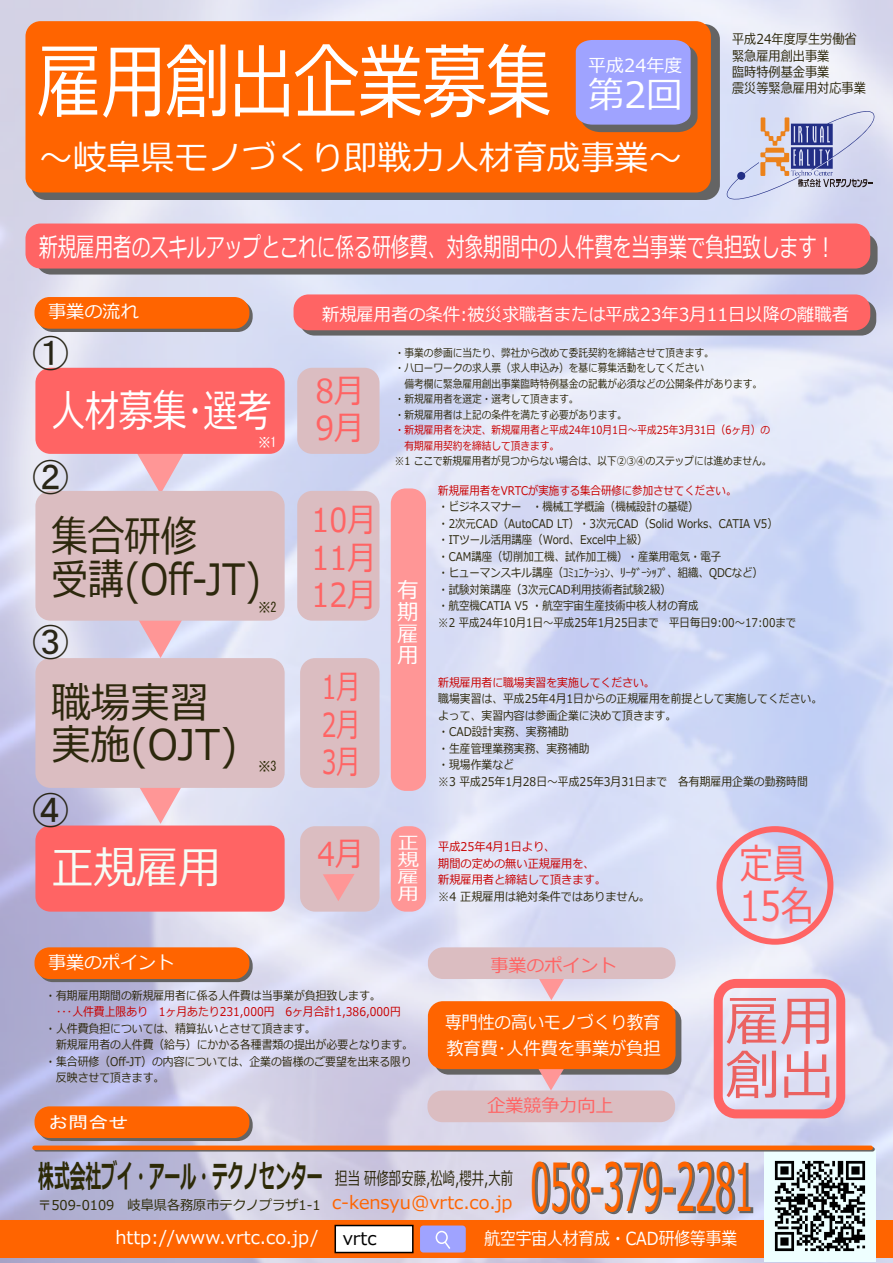
<style>
.page{position:relative;width:893px;height:1263px;background:#fff}
.page>*{position:absolute;margin:0;border:0;box-sizing:border-box;transform-origin:0 0}
.t1{font:82.5px "Meiryo";color:#fff;scale:.78 1}
.t2{font:66px "Meiryo";color:#ff6400;scale:.48 1}
.t3{font:54px/54px "Meiryo";color:#eb6261}
.t4{font:44.4px "Meiryo";color:#f5fdf6;scale:.96 1}
.t5{font:44.25px "Meiryo";color:#fff;scale:.76 1}
.t6{font:43.05px/43px "Meiryo";color:#2d280d;scale:.85 1}
.t7{font:42.3px/42.3px "Meiryo";color:#2d280d;scale:.93 1}
.t8{font:41.4px/41.4px "Meiryo";color:#ff6464;scale:.8 1}
.t9{font:36px "MS Gothic";color:#292617}
.t10{font:36px "Meiryo";color:#fff}
.t11{font:34.2px "Meiryo";color:#fff}
.t12{font:33px/37.5px "Meiryo";color:#ff6464;text-align:justify;scale:.87 1}
.t13{font:33px/37.5px "Meiryo";color:#ff6464;text-align:justify;scale:.72 1}
.t14{font:33px/37.5px "Meiryo";color:#ff6464;scale:.91 1}
.t15{font:700 31.5px "Meiryo";color:#2d2a07;scale:.5 1}
.t16{font:26.7px "Meiryo";color:#fff;scale:.69 1}
.t17{font:21.75px/21.8px "Meiryo";color:#fff;text-align:justify}
.t18{font:18px "Meiryo";color:#fff}
.t19{font:18px "Meiryo";color:#fff;scale:.96 1}
.t20{font:18px/26px "Meiryo";color:#fff;scale:.92 1}
.t21{font:18px "Meiryo";color:#fff;scale:.87 1}
.t22{font:18px "Meiryo";color:#ff6464}
.t23{font:18px "Meiryo";color:#000}
.t24{font:17.25px/17.2px "Meiryo";color:#fff;text-align:justify;scale:1.22 1}
.t25{font:16.2px "MS Gothic";color:#fff;scale:1.24 1}
.t26{font:13.65px/16.4px "Meiryo";color:#2d280d;scale:.89 1}
.t27{font:13.5px "Meiryo";color:#2d2a07}
.t28{font:13.5px "MS Gothic";color:#2d2a07;scale:.9 1}
.t29{font:13.5px "MS Gothic";color:#fff;scale:.9 1}
.t30{font:12px/16.5px "Meiryo";color:#2d280d;scale:.9 1}
.t31{font:12px/16.5px "Meiryo";color:#2d280d;scale:.87 1}
.t32{font:12px "Meiryo";color:#c80000;scale:.9 1}
.t33{font:12px/16.5px "Meiryo";color:#c80000;scale:.93 1}
.t34{font:12px "Meiryo";color:#c80000;scale:.87 1}
.t35{font:12px "Meiryo";color:#2d280d;scale:.93 1}
.t36{font:11.25px/15.5px "Meiryo";color:#2d280d;scale:.86 1}
.t37{font:11.25px/15.5px "Meiryo";color:#c80000;scale:.86 1}
.s1{font-weight:400;font-size:18px;color:#2d280d}
.s2{font-size:18px;color:#ff6400}
</style>
<div class="page">
<img style="left:0;top:0;width:893px;height:1263px">
<div style="left:0;top:1220px;width:893px;height:37px;background:#ff6400"></div>
<img style="left:765px;top:1151px;width:110px;height:110px">
<hr style="left:36px;top:1147px;width:837px;height:4px;background:#6d645d">
<svg style="left:434px;top:1007px;width:247px;height:68px;background:#6f6966"></svg>
<div style="left:38px;top:1109px;width:215px;height:32px;background:#646464;border-radius:15px"></div>
<div style="left:38px;top:950px;width:215px;height:32px;background:#646464;border-radius:15px"></div>
<div style="left:38px;top:300px;width:215px;height:32px;background:#646464;border-radius:15px"></div>
<svg style="left:299px;top:300px;width:577px;height:36px;background:#726c6e"></svg>
<div style="left:36px;top:233px;width:842px;height:42px;background:#646464;border-radius:15px"></div>
<svg style="left:126px;top:454px;width:68px;height:37px;background:#e8c5d3"></svg>
<div style="left:35px;top:368px;width:250px;height:86px;background:#ff6464;border-radius:15px"></div>
<div style="left:297px;top:368px;width:83px;height:86px;background:#dbbdc1;border-radius:15px"></div>
<div style="left:293px;top:294px;width:577px;height:36px;background:#ff6464;border-radius:15px"></div>
<div style="left:26px;top:224px;width:844px;height:45px;background:#ff6464;border-radius:15px"></div>
<div style="left:300px;top:826px;width:80px;height:86px;background:#dbbdc1;border-radius:15px"></div>
<div style="left:300px;top:658px;width:80px;height:130px;background:#dbbdc1;border-radius:15px"></div>
<div style="left:297px;top:491px;width:83px;height:130px;background:#dbbdc1;border-radius:15px"></div>
<svg style="left:126px;top:621px;width:68px;height:37px;background:#e2c5d7"></svg>
<svg style="left:126px;top:788px;width:68px;height:36px;background:#eecfd9"></svg>
<div style="left:31px;top:24px;width:689px;height:176px;background:#646464;border-radius:15px"></div>
<div style="left:26px;top:21px;width:685px;height:171px;background:#ff6400;border-radius:15px"></div>
<div style="left:35px;top:491px;width:250px;height:130px;background:#dbbdc1;border-radius:15px"></div>
<div style="left:35px;top:658px;width:250px;height:130px;background:#dbbdc1;border-radius:15px"></div>
<div style="left:34px;top:1145px;width:837px;height:5px;background:#ff6400"></div>
<div style="left:34px;top:1106px;width:215px;height:32px;background:#ff6400;border-radius:15px"></div>
<div style="left:34px;top:947px;width:215px;height:32px;background:#ff6400;border-radius:15px"></div>
<div style="left:714px;top:979px;width:131px;height:139px;border:9px solid #ff6464;border-radius:18px"></div>
<div style="left:35px;top:825px;width:250px;height:87px;background:#ff6464;border-radius:15px"></div>
<div style="left:391px;top:488px;width:35px;height:303px;background:#ff9696;border-radius:15px"></div>
<div style="left:34px;top:297px;width:215px;height:32px;background:#ff6400;border-radius:15px"></div>
<div style="left:716px;top:826px;width:117px;height:119px;border:6px solid #ff6464;border-radius:50%"></div>
<div style="left:391px;top:826px;width:35px;height:86px;background:#ff9696;border-radius:15px"></div>
<svg style="left:536px;top:979px;width:32px;height:21px"></svg>
<div style="left:427px;top:1090px;width:248px;height:32px;background:#dbbdc1;border-radius:15px"></div>
<svg style="left:535px;top:1069px;width:32px;height:21px"></svg>
<svg style="left:727px;top:107px;width:152px;height:98px;background:#c2c2da"></svg>
<svg style="left:576px;top:40px;width:122px;height:93px;background:#9c99e2"></svg>
<svg style="left:533px;top:1161px;width:58px;height:54px;background:#bdbbc7"></svg>
<div style="left:592px;top:1188px;width:11px;height:6px;border:2px solid #646464"></div>
<svg style="left:606px;top:1161px;width:57px;height:54px;background:#c2c1ce"></svg>
<div style="left:665px;top:1188px;width:11px;height:6px;border:2px solid #646464"></div>
<svg style="left:678px;top:1161px;width:76px;height:54px;background:#b4b6ca"></svg>
<svg style="left:323px;top:874px;width:32px;height:27px"></svg>
<div style="left:428px;top:1001px;width:247px;height:68px;background:#ff6400;border-radius:15px"></div>
<div style="left:428px;top:947px;width:247px;height:32px;background:#dbbdc1;border-radius:15px"></div>
<div style="left:334px;top:1225px;width:80px;height:28px;background:#fff;border:2px solid #000"></div>
<div style="left:420px;top:1225px;width:46px;height:27px;background:#9fa3ff;border-radius:3px"></div>
<div style="left:436px;top:1231px;width:12px;height:13px;border:2px solid #fff;border-radius:50%"></div>
<svg style="left:443px;top:1240px;width:7px;height:9px"></svg>
<h1 class="t1" style="left:38px;top:25px;width:660px">雇用創出企業募集</h1>
<h3 class="t11" style="left:39px;top:134px;width:644px">～岐阜県モノづくり即戦力人材育成事業～</h3>
<h3 class="t18" style="left:588px;top:53px;width:96px">平成24年度</h3>
<h3 class="t10" style="left:588px;top:70px;width:96px">第2回</h3>
<p class="t26" style="left:732px;top:32px;width:152px">平成24年度厚生労働省緊急雇用創出事業<br>臨時特例基金事業<br>震災等緊急雇用対応事業</p>
<h3 class="t16" style="left:39px;top:229px;width:1155px">新規雇用者のスキルアップとこれに係る研修費、対象期間中の人件費を当事業で負担致します！</h3>
<h3 class="t18" style="left:48px;top:299px;width:92px">事業の流れ</h3>
<h3 class="t9" style="left:33px;top:335px;width:37px">①</h3>
<h3 class="t5" style="left:51px;top:380px;width:291px">人材募集･選考</h3>
<h3 class="t9" style="left:33px;top:459px;width:37px">②</h3>
<p class="t29" style="left:258px;top:435px;width:22px">※1</p>
<h3 class="t6" style="left:51px;top:517px;width:248px">集合研修<br>受講(Off-JT)</h3>
<p class="t28" style="left:258px;top:601px;width:22px">※2</p>
<h3 class="t9" style="left:33px;top:624px;width:37px">③</h3>
<h3 class="t7" style="left:51px;top:684px;width:202px">職場実習実施(OJT)</h3>
<h3 class="t9" style="left:33px;top:792px;width:37px">④</h3>
<h3 class="t4" style="left:51px;top:837px;width:178px">正規雇用</h3>
<p class="t28" style="left:258px;top:759px;width:22px">※3</p>
<h3 class="t18" style="left:48px;top:950px;width:127px">事業のポイント</h3>
<h3 class="t19" style="left:322px;top:302px;width:550px">新規雇用者の条件:被災求職者または平成23年3月11日以降の離職者</h3>
<p class="t36" style="left:395px;top:346px;width:429px">・事業の参画に当たり、弊社から改めて委託契約を締結させて頂きます。<br>・ハローワークの求人票（求人申込み）を基に募集活動をしてください<br>　備考欄に緊急雇用創出事業臨時特例基金の記載が必須などの公開条件があります。・新規雇用者を選定・選考して頂きます。<br>・新規雇用者は上記の条件を満たす必要があります。</p>
<p class="t37" style="left:395px;top:423px;width:438px">・新規雇用者を決定、新規雇用者と平成24年10月1日～平成25年3月31日（6ヶ月）の　有期雇用契約を締結して頂きます。</p>
<p class="t36" style="left:395px;top:454px;width:440px">※1 ここで新規雇用者が見つからない場合は、以下②③④のステップには進めません。</p>
<h3 class="t14" style="left:315px;top:374px;width:55px">8月<br>9月</h3>
<h3 class="t12" style="left:312px;top:503px;width:76px">10月11月12月</h3>
<h3 class="t13" style="left:322px;top:670px;width:55px">1月2月3月</h3>
<h3 class="t12" style="left:318px;top:837px;width:55px">4月</h3>
<h3 class="t17" style="left:398px;top:581px;width:22px">有期雇用</h3>
<h3 class="t24" style="left:398px;top:835px;width:18px">正規雇用</h3>
<p class="t34" style="left:438px;top:482px;width:344px">新規雇用者をVRTCが実施する集合研修に参加させてください。</p>
<p class="t31" style="left:438px;top:499px;width:413px">・ビジネスマナー　・機械工学概論（機械設計の基礎）<br>・2次元CAD（AutoCAD LT）・3次元CAD（Solid Works、CATIA V5）・ITツール活用講座（Word、Excel中上級）<br>・CAM講座（切削加工機、試作加工機）・産業用電気・電子<br>・ヒューマンスキル講座（ｺﾐｭﾆｹｰｼｮﾝ、ﾘｰﾀﾞｰｼｯﾌﾟ、組織、QDCなど）<br>・試験対策講座（3次元CAD利用技術者試験2級）<br>・航空機CATIA V5 ・航空宇宙生産技術中核人材の育成<br>※2 平成24年10月1日～平成25年1月25日まで　平日毎日9:00～17:00まで</p>
<p class="t32" style="left:438px;top:674px;width:242px">新規雇用者に職場実習を実施してください。</p>
<p class="t30" style="left:438px;top:691px;width:428px">職場実習は、平成25年4月1日からの正規雇用を前提として実施してください。よって、実習内容は参画企業に決めて頂きます。<br>・CAD設計実務、実務補助　<br>・生産管理業務実務、実務補助　<br>・現場作業など　　<br>※3 平成25年1月28日～平成25年3月31日まで　各有期雇用企業の勤務時間</p>
<p class="t33" style="left:438px;top:839px;width:182px">平成25年4月1日より、<br>期間の定めの無い正規雇用を、新規雇用者と締結して頂きます。</p>
<p class="t35" style="left:438px;top:888px;width:229px">※4 正規雇用は絶対条件ではありません。</p>
<h3 class="t22" style="left:490px;top:953px;width:127px">事業のポイント</h3>
<h3 class="t8" style="left:739px;top:846px;width:95px">定員<br>15名</h3>
<p class="t30" style="left:45px;top:988px;width:374px">・有期雇用期間の新規雇用者に係る人件費は当事業が負担致します。</p>
<p class="t32" style="left:56px;top:1004px;width:384px">･･･人件費上限あり　1ヶ月あたり231,000円　6ヶ月合計1,386,000円</p>
<p class="t30" style="left:45px;top:1021px;width:410px">・人件費負担については、精算払いとさせて頂きます。<br>　新規雇用者の人件費（給与）にかかる各種書類の提出が必要となります。・集合研修（Off-JT）の内容については、企業の皆様のご要望を出来る限り　反映させて頂きます。</p>
<h3 class="t25" style="left:48px;top:1114px;width:66px">お問合せ</h3>
<h3 class="t20" style="left:445px;top:1011px;width:236px">専門性の高いモノづくり教育教育費･人件費を事業が負担</h3>
<h3 class="t22" style="left:487px;top:1093px;width:127px">企業競争力向上</h3>
<h3 class="t3" style="left:726px;top:997px;width:109px">雇用創出</h3>
<h3 class="t15" style="left:38px;top:1155px;width:951px">株式会社ブイ・アール・テクノセンター <span class="s1">担当 研修部安藤,松崎,櫻井,大前</span></h3>
<p class="t27" style="left:38px;top:1195px;width:476px">〒509-0109　岐阜県各務原市テクノプラザ1-1 <span class="s2">c-kensyu@vrtc.co.jp</span></p>
<h2 class="t2" style="left:530px;top:1141px;width:467px">058-379-2281</h2>
<h3 class="t18" style="left:115px;top:1224px;width:205px">http://www.vrtc.co.jp/</h3>
<h3 class="t23" style="left:343px;top:1226px;width:35px">vrtc</h3>
<h3 class="t21" style="left:484px;top:1226px;width:292px">航空宇宙人材育成・CAD研修等事業</h3>
</div>
